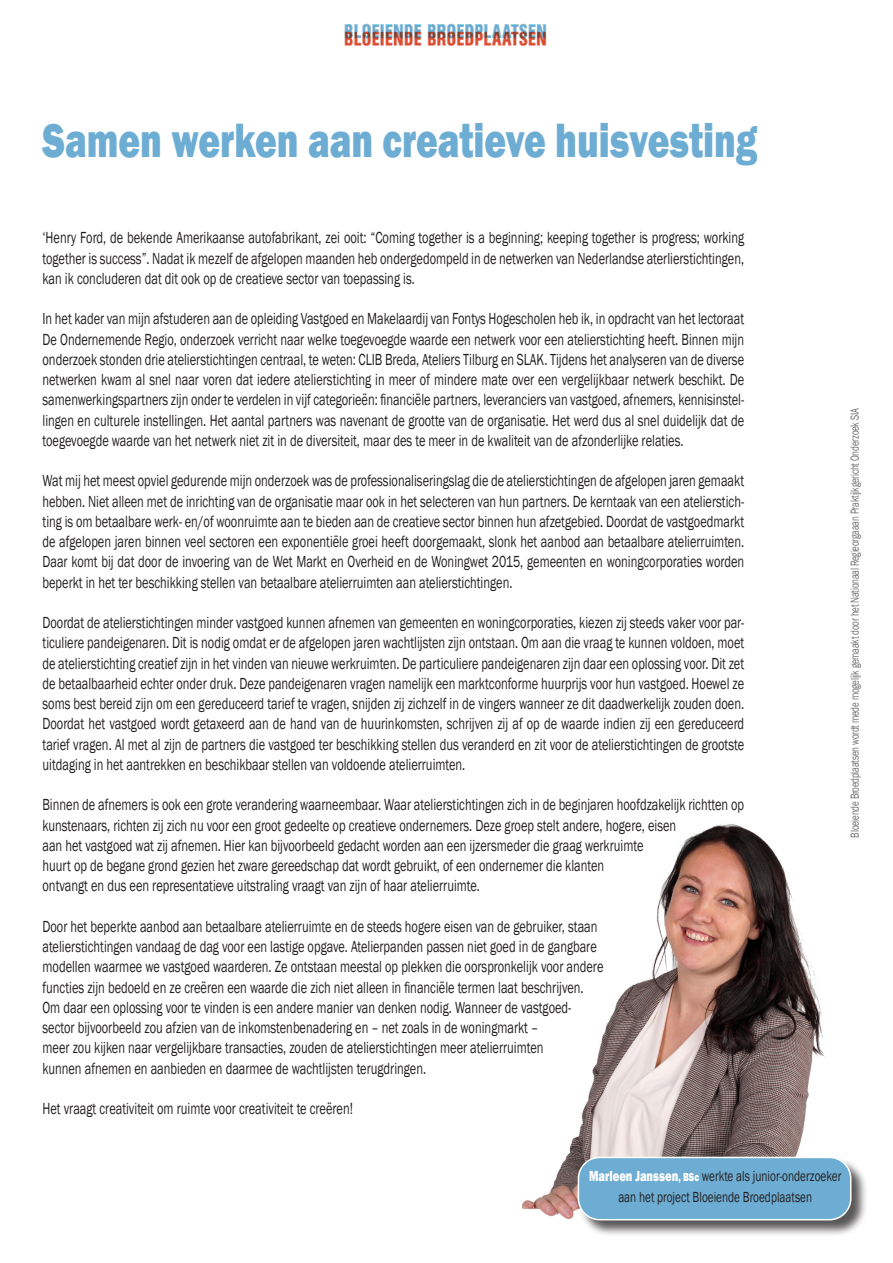
<style>
.page{position:relative;width:893px;height:1263px;background:#fff}
.page>*{position:absolute;margin:0;border:0;box-sizing:border-box;transform-origin:0 0}
.t1{font:800 49.5px "Franklin Gothic";color:#6eadd3;scale:.75 1}
.t2{font:16.5px/20.2px "Franklin Gothic";color:#231f20;text-align:justify;scale:.75 1}
.t3{font:15px "Franklin Gothic";color:#231f20;scale:.75 1}
.t4{font:12px "Franklin Gothic";letter-spacing:-.025em;color:#6c6d70;scale:.75 1}
.s1{font-weight:800;color:#fff}
.s2{font-weight:800;font-size:12px;color:#fff}
</style>
<div class="page">
<img style="left:522px;top:824px;width:303px;height:395px">
<div style="left:578px;top:1157px;width:290px;height:80px;background:#231f20;opacity:.75"></div>
<div style="left:578px;top:1157px;width:273px;height:63px;background:#6eadd3;border-radius:21px"></div>
<div style="left:578px;top:1157px;width:273px;height:63px;border:2px solid #fff;border-radius:21px"></div>
<img style="left:344px;top:23px;width:203px;height:23px">
<p class="t1" style="left:43px;top:109px;width:954px">Samen werken aan creatieve huisvesting</p>
<p class="t2" style="left:43px;top:228px;width:937px">‘Henry Ford, de bekende Amerikaanse autofabrikant, zei ooit: “Coming together is a beginning; keeping together is progress; working together is success”. Nadat ik mezelf de afgelopen maanden heb ondergedompeld in de netwerken van Nederlandse aterlierstichtingen, kan ik concluderen dat dit ook op de creatieve sector van toepassing is.</p>
<p class="t2" style="left:43px;top:309px;width:937px">In het kader van mijn afstuderen aan de opleiding Vastgoed en Makelaardij van Fontys Hogescholen heb ik, in opdracht van het lectoraat De Ondernemende Regio, onderzoek verricht naar welke toegevoegde waarde een netwerk voor een atelierstichting heeft. Binnen mijn onderzoek stonden drie atelierstichtingen centraal, te weten: CLIB Breda, Ateliers Tilburg en SLAK. Tijdens het analyseren van de diverse netwerken kwam al snel naar voren dat iedere atelierstichting in meer of mindere mate over een vergelijkbaar netwerk beschikt. De samenwerkingspartners zijn onder te verdelen in vijf categorieën: financiële partners, leveranciers van vastgoed, afnemers, kennisinstel&shy;lingen en culturele instellingen. Het aantal partners was navenant de grootte van de organisatie. Het werd dus al snel duidelijk dat de toegevoegde waarde van het netwerk niet zit in de diversiteit, maar des te meer in de kwaliteit van de afzonderlijke relaties.</p>
<p class="t2" style="left:43px;top:471px;width:937px">Wat mij het meest opviel gedurende mijn onderzoek was de professionaliseringslag die de atelierstichtingen de afgelopen jaren gemaakt hebben. Niet alleen met de inrichting van de organisatie maar ook in het selecteren van hun partners. De kerntaak van een atelierstich&shy;ting is om betaalbare werk- en/of woonruimte aan te bieden aan de creatieve sector binnen hun afzetgebied. Doordat de vastgoedmarkt de afgelopen jaren binnen veel sectoren een exponentiële groei heeft doorgemaakt, slonk het aanbod aan betaalbare atelierruimten.<br>Daar komt bij dat door de invoering van de Wet Markt en Overheid en de Woningwet 2015, gemeenten en woningcorporaties worden beperkt in het ter beschikking stellen van betaalbare atelierruimten aan atelierstichtingen.</p>
<p class="t2" style="left:43px;top:613px;width:937px">Doordat de atelierstichtingen minder vastgoed kunnen afnemen van gemeenten en woningcorporaties, kiezen zij steeds vaker voor par&shy;ticuliere pandeigenaren. Dit is nodig omdat er de afgelopen jaren wachtlijsten zijn ontstaan. Om aan die vraag te kunnen voldoen, moet de atelierstichting creatief zijn in het vinden van nieuwe werkruimten. De particuliere pandeigenaren zijn daar een oplossing voor. Dit zet de betaalbaarheid echter onder druk. Deze pandeigenaren vragen namelijk een marktconforme huurprijs voor hun vastgoed. Hoewel ze soms best bereid zijn om een gereduceerd tarief te vragen, snijden zij zichzelf in de vingers wanneer ze dit daadwerkelijk zouden doen.<br>Doordat het vastgoed wordt getaxeerd aan de hand van de huurinkomsten, schrijven zij af op de waarde indien zij een gereduceerd tarief vragen. Al met al zijn de partners die vastgoed ter beschikking stellen dus veranderd en zit voor de atelierstichtingen de grootste uitdaging in het aantrekken en beschikbaar stellen van voldoende atelierruimten.</p>
<p class="t2" style="left:43px;top:795px;width:937px">Binnen de afnemers is ook een grote verandering waarneembaar. Waar atelierstichtingen zich in de beginjaren hoofdzakelijk richtten op kunstenaars, richten zij zich nu voor een groot gedeelte op creatieve ondernemers. Deze groep stelt andere, hogere, eisen</p>
<p class="t2" style="left:43px;top:836px;width:803px">aan het vastgoed wat zij afnemen. Hier kan bijvoorbeeld gedacht worden aan een ijzersmeder die graag werkruimte</p>
<p class="t2" style="left:43px;top:856px;width:750px">huurt op de begane grond gezien het zware gereedschap dat wordt gebruikt, of een ondernemer die klanten</p>
<p class="t2" style="left:43px;top:876px;width:585px">ontvangt en dus een representatieve uitstraling vraagt van zijn of haar atelierruimte.</p>
<p class="t2" style="left:43px;top:917px;width:741px">Door het beperkte aanbod aan betaalbare atelierruimte en de steeds hogere eisen van de gebruiker, staan</p>
<p class="t2" style="left:43px;top:937px;width:741px">atelierstichtingen vandaag de dag voor een lastige opgave. Atelierpanden passen niet goed in de gangbare</p>
<p class="t2" style="left:43px;top:957px;width:749px">modellen waarmee we vastgoed waarderen. Ze ontstaan meestal op plekken die oorspronkelijk voor andere</p>
<p class="t2" style="left:43px;top:977px;width:723px">functies zijn bedoeld en ze creëren een waarde die zich niet alleen in financiële termen laat beschrijven.</p>
<p class="t2" style="left:43px;top:998px;width:707px">Om daar een oplossing voor te vinden is een andere manier van denken nodig. Wanneer de vastgoed-</p>
<p class="t2" style="left:43px;top:1018px;width:663px">sector bijvoorbeeld zou afzien van de inkomstenbenadering en – net zoals in de woningmarkt –</p>
<p class="t2" style="left:43px;top:1038px;width:669px">meer zou kijken naar vergelijkbare transacties, zouden de atelierstichtingen meer atelierruimten</p>
<p class="t2" style="left:43px;top:1058px;width:513px">kunnen afnemen en aanbieden en daarmee de wachtlijsten terugdringen.</p>
<p class="t2" style="left:43px;top:1099px;width:416px">Het vraagt creativiteit om ruimte voor creativiteit te creëren!</p>
<p class="t4" style="left:847px;top:837px;width:573px;rotate:-90deg">Bloeiende Broedplaatsen wordt mede mogelijk gemaakt door het Nationaal Regieorgaaan Praktijkgericht Onderzoek SIA</p>
<p class="t3" style="left:589px;top:1166px;width:338px"><span class="s1">Marleen Janssen</span><span class="s2">, BSc</span> werkte als junior-onderzoeker</p>
<p class="t3" style="left:618px;top:1187px;width:260px">aan het project Bloeiende Broedplaatsen</p>
</div>
